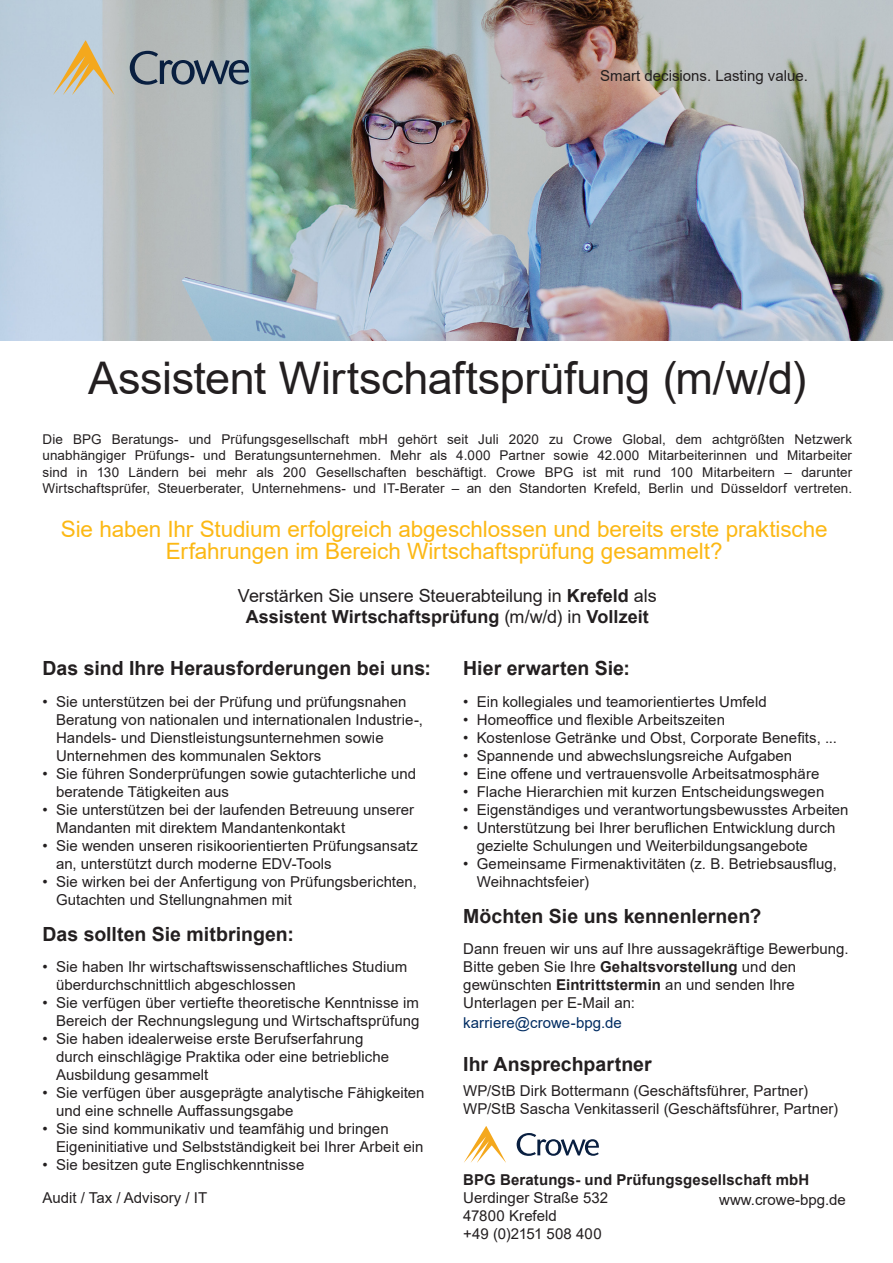
<style>
.page{position:relative;width:893px;height:1263px;background:#fff}
.page>*{position:absolute;margin:0;border:0;box-sizing:border-box;transform-origin:0 0}
.t1{font:45px "Arial";letter-spacing:-.01em;color:#231f20}
.Disclaimer{font:22.5px/22.5px "Arial";letter-spacing:-.005em;color:#fcb814;text-align:center}
.Body_Copy{font:700 19.5px "Arial";color:#231f20}
.Bulleted_List{font:700 19.5px "Arial";color:#231f20}
.Lead-In_Intro_Copy{font:18px/21.6px "Arial";letter-spacing:-.005em;color:#231f20;text-align:center}
.Bulleted_List-2{font:15px/18px "Arial";letter-spacing:.005em;color:#231f20}
.Subhead_C{font:15px/18px "Arial";letter-spacing:.005em;color:#231f20}
.Body_Copy-2{font:15px/18px "Arial";letter-spacing:.005em;color:#231f20}
.Bulleted_List-3{font:15px "Arial";letter-spacing:.005em;color:#002c62}
.Lead-In_Intro_Copy-2{font:13.5px/16.2px "Arial";letter-spacing:.01em;color:#231f20;text-align:justify}
.s1{font-weight:700}
</style>
<div class="page">
<img style="left:0;top:0;width:893px;height:340px">
<svg style="left:130px;top:51px;width:119px;height:34px;background:#808c96"></svg>
<svg style="left:53px;top:40px;width:61px;height:55px;background:#cac3ab"></svg>
<svg style="left:517px;top:1133px;width:82px;height:23px"></svg>
<svg style="left:464px;top:1126px;width:42px;height:37px"></svg>
<p class="Bulleted_List-2" style="left:600px;top:66px;width:209px">Smart decisions. Lasting value.</p>
<p class="t1" style="left:88px;top:347px;width:720px">Assistent Wirtschaftsprüfung (m/w/d)</p>
<p class="Lead-In_Intro_Copy-2" style="left:43px;top:431px;width:811px">Die BPG Beratungs- und Prüfungsgesellschaft mbH gehört seit Juli 2020 zu Crowe Global, dem achtgrößten Netzwerk unabhängiger Prüfungs- und Beratungsunternehmen. Mehr als 4.000 Partner sowie 42.000 Mitarbeiterinnen und Mitarbeiter sind in 130 Ländern bei mehr als 200 Gesellschaften beschäftigt. Crowe BPG ist mit rund 100 Mitarbeitern – darunter Wirtschaftsprüfer, Steuerberater, Unternehmens- und IT-Berater – an den Standorten Krefeld, Berlin und Düsseldorf vertreten.</p>
<p class="Disclaimer" style="left:61px;top:518px;width:768px">Sie haben Ihr Studium erfolgreich abgeschlossen und bereits erste praktische<br>Erfahrungen im Bereich Wirtschaftsprüfung gesammelt?</p>
<p class="Lead-In_Intro_Copy" style="left:238px;top:584px;width:420px">Verstärken Sie unsere Steuerabteilung in <span class="s1">Krefeld</span> als<br><span class="s1">Assistent Wirtschaftsprüfung</span> (m/w/d) in <span class="s1">Vollzeit</span></p>
<p class="Body_Copy" style="left:43px;top:654px;width:390px">Das sind Ihre Herausforderungen bei uns:</p>
<p class="Bulleted_List-2" style="left:56px;top:692px;width:369px;text-indent:-14px">• Sie unterstützen bei der Prüfung und prüfungsnahen Beratung von nationalen und internationalen Industrie-, Handels- und Dienstleistungsunternehmen sowie Unternehmen des kommunalen Sektors</p>
<p class="Bulleted_List-2" style="left:56px;top:764px;width:362px;text-indent:-14px">• Sie führen Sonderprüfungen sowie gutachterliche und beratende Tätigkeiten aus</p>
<p class="Bulleted_List-2" style="left:56px;top:800px;width:360px;text-indent:-14px">• Sie unterstützen bei der laufenden Betreuung unserer<br>Mandanten mit direktem Mandantenkontakt</p>
<p class="Bulleted_List-2" style="left:56px;top:836px;width:364px;text-indent:-14px">• Sie wenden unseren risikoorientierten Prüfungsansatz an, unterstützt durch moderne EDV-Tools</p>
<p class="Bulleted_List-2" style="left:56px;top:872px;width:362px;text-indent:-14px">• Sie wirken bei der Anfertigung von Prüfungsberichten,<br>Gutachten und Stellungnahmen mit</p>
<p class="Body_Copy" style="left:43px;top:920px;width:253px">Das sollten Sie mitbringen:</p>
<p class="Bulleted_List-2" style="left:56px;top:958px;width:353px;text-indent:-14px">• Sie haben Ihr wirtschaftswissenschaftliches Studium überdurchschnittlich abgeschlossen</p>
<p class="Bulleted_List-2" style="left:43px;top:994px;width:378px;text-align:right">• Sie verfügen über vertiefte theoretische Kenntnisse im<br>Bereich der Rechnungslegung und Wirtschaftsprüfung</p>
<p class="Bulleted_List-2" style="left:56px;top:1030px;width:335px;text-indent:-14px">• Sie haben idealerweise erste Berufserfahrung durch einschlägige Praktika oder eine betriebliche<br>Ausbildung gesammelt</p>
<p class="Bulleted_List-2" style="left:56px;top:1084px;width:370px;text-indent:-14px">• Sie verfügen über ausgeprägte analytische Fähigkeiten und eine schnelle Auffassungsgabe</p>
<p class="Bulleted_List-2" style="left:56px;top:1120px;width:369px;text-indent:-14px">• Sie sind kommunikativ und teamfähig und bringen<br>Eigeninitiative und Selbstständigkeit bei Ihrer Arbeit ein</p>
<p class="Bulleted_List-2" style="left:43px;top:1156px;width:263px">• Sie besitzen gute Englischkenntnisse</p>
<p class="Body_Copy" style="left:463px;top:654px;width:168px">Hier erwarten Sie:</p>
<p class="Bulleted_List-2" style="left:463px;top:692px;width:305px">• Ein kollegiales und teamorientiertes Umfeld</p>
<p class="Bulleted_List-2" style="left:463px;top:710px;width:263px">• Homeoffice und flexible Arbeitszeiten</p>
<p class="Bulleted_List-2" style="left:463px;top:728px;width:375px">• Kostenlose Getränke und Obst, Corporate Benefits, ...</p>
<p class="Bulleted_List-2" style="left:463px;top:746px;width:330px">• Spannende und abwechslungsreiche Aufgaben</p>
<p class="Bulleted_List-2" style="left:463px;top:764px;width:358px">• Eine offene und vertrauensvolle Arbeitsatmosphäre</p>
<p class="Bulleted_List-2" style="left:463px;top:782px;width:363px">• Flache Hierarchien mit kurzen Entscheidungswegen</p>
<p class="Bulleted_List-2" style="left:463px;top:800px;width:387px">• Eigenständiges und verantwortungsbewusstes Arbeiten</p>
<p class="Bulleted_List-2" style="left:477px;top:818px;width:360px;text-indent:-14px">• Unterstützung bei Ihrer beruflichen Entwicklung durch gezielte Schulungen und Weiterbildungsangebote</p>
<p class="Bulleted_List-2" style="left:477px;top:854px;width:362px;text-indent:-14px">• Gemeinsame Firmenaktivitäten (z. B. Betriebsausflug,<br>Weihnachtsfeier)</p>
<p class="Body_Copy" style="left:463px;top:902px;width:299px">Möchten Sie uns kennenlernen?</p>
<p class="Bulleted_List-2" style="left:463px;top:940px;width:387px">Dann freuen wir uns auf Ihre aussagekräftige Bewerbung.<br>Bitte geben Sie Ihre <span class="s1">Gehaltsvorstellung</span> und den gewünschten <span class="s1">Eintrittstermin</span> an und senden Ihre Unterlagen per E-Mail an:</p>
<p class="Bulleted_List-3" style="left:463px;top:1012px;width:160px">karriere@crowe-bpg.de</p>
<p class="Bulleted_List" style="left:463px;top:1050px;width:190px">Ihr Ansprechpartner</p>
<p class="Subhead_C" style="left:463px;top:1081px;width:376px">WP/StB Dirk Bottermann (Geschäftsführer, Partner)<br>WP/StB Sascha Venkitasseril (Geschäftsführer, Partner)</p>
<p class="Body_Copy-2" style="left:463px;top:1170px;width:348px"><span class="s1">BPG Beratungs- und Prüfungsgesellschaft mbH<br></span>Uerdinger Straße 532<br>47800 Krefeld<br>+49 (0)2151 508 400</p>
<p class="Bulleted_List-2" style="left:43px;top:1188px;width:166px">Audit / Tax / Advisory / IT</p>
<p class="Bulleted_List-2" style="left:719px;top:1190px;width:128px">www.crowe-bpg.de</p>
</div>
